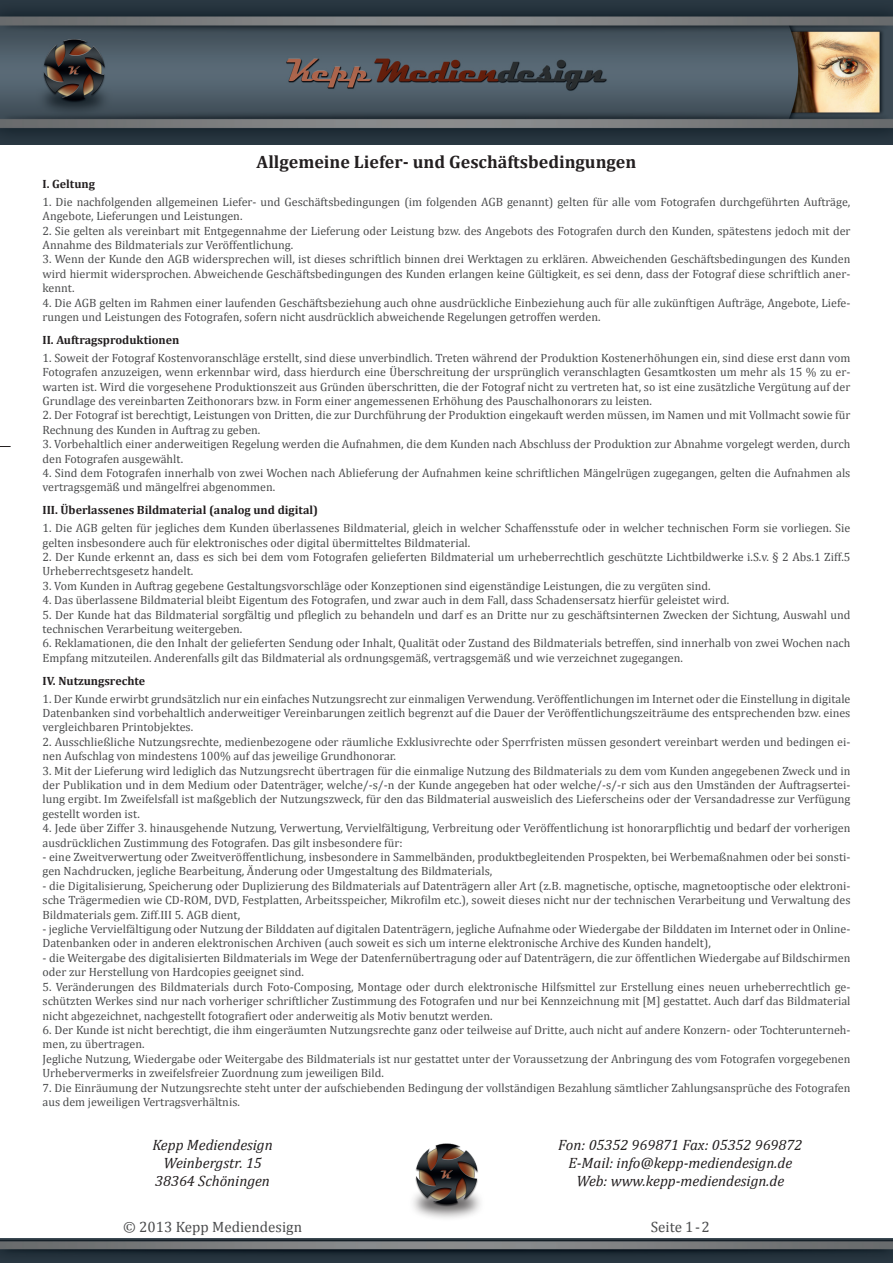
<style>
.page{position:relative;width:893px;height:1263px;background:#fff}
.page>*{position:absolute;margin:0;border:0;box-sizing:border-box;transform-origin:0 0}
.t1{font:700 18px "Cambria";color:#231f20}
.t2{font:italic 15px/18px "Cambria";color:#231f20;text-align:center}
.t3{font:15px "Cambria";color:#4b4c4d}
.t4{font:12px/14.4px "Cambria";color:#4b4c4d}
.t5{font:700 12px "Cambria";color:#231f20}
</style>
<div class="page">
<img style="left:413px;top:1143px;width:68px;height:76px">
<img style="left:0;top:0;width:893px;height:144px">
<img style="left:0;top:1238px;width:893px;height:25px">
<h1 class="t1" style="left:257px;top:151px;width:381px">Allgemeine Liefer- und Geschäftsbedingungen</h1>
<p class="t5" style="left:43px;top:176px;width:54px">I. Geltung</p>
<p class="t4" style="left:43px;top:194px;width:809px">1. Die nachfolgenden allgemeinen Liefer- und Geschäftsbedingungen (im folgenden AGB genannt) gelten für alle vom Fotografen durchgeführten Aufträge,<br>Angebote, Lieferungen und Leistungen.</p>
<p class="t4" style="left:43px;top:223px;width:809px">2. Sie gelten als vereinbart mit Entgegennahme der Lieferung oder Leistung bzw. des Angebots des Fotografen durch den Kunden, spätestens jedoch mit der<br>Annahme des Bildmaterials zur Veröffentlichung.</p>
<p class="t4" style="left:43px;top:252px;width:809px;text-align:justify">3. Wenn der Kunde den AGB widersprechen will, ist dieses schriftlich binnen drei Werktagen zu erklären. Abweichenden Geschäftsbedingungen des Kunden wird hiermit widersprochen. Abweichende Geschäftsbedingungen des Kunden erlangen keine Gültigkeit, es sei denn, dass der Fotograf diese schriftlich aner&shy;kennt.</p>
<p class="t4" style="left:43px;top:295px;width:809px">4. Die AGB gelten im Rahmen einer laufenden Geschäftsbeziehung auch ohne ausdrückliche Einbeziehung auch für alle zukünftigen Aufträge, Angebote, Liefe&shy;rungen und Leistungen des Fotografen, sofern nicht ausdrücklich abweichende Regelungen getroffen werden.</p>
<p class="t5" style="left:43px;top:332px;width:138px">II. Auftragsproduktionen</p>
<p class="t4" style="left:43px;top:350px;width:809px;text-align:justify">1. Soweit der Fotograf Kostenvoranschläge erstellt, sind diese unverbindlich. Treten während der Produktion Kostenerhöhungen ein, sind diese erst dann vom Fotografen anzuzeigen, wenn erkennbar wird, dass hierdurch eine Überschreitung der ursprünglich veranschlagten Gesamtkosten um mehr als 15 % zu er&shy;warten ist. Wird die vorgesehene Produktionszeit aus Gründen überschritten, die der Fotograf nicht zu vertreten hat, so ist eine zusätzliche Vergütung auf der Grundlage des vereinbarten Zeithonorars bzw. in Form einer angemessenen Erhöhung des Pauschalhonorars zu leisten.</p>
<p class="t4" style="left:43px;top:408px;width:809px">2. Der Fotograf ist berechtigt, Leistungen von Dritten, die zur Durchführung der Produktion eingekauft werden müssen, im Namen und mit Vollmacht sowie für<br>Rechnung des Kunden in Auftrag zu geben.</p>
<p class="t4" style="left:43px;top:437px;width:809px">3. Vorbehaltlich einer anderweitigen Regelung werden die Aufnahmen, die dem Kunden nach Abschluss der Produktion zur Abnahme vorgelegt werden, durch den Fotografen ausgewählt.</p>
<p class="t4" style="left:43px;top:466px;width:809px">4. Sind dem Fotografen innerhalb von zwei Wochen nach Ablieferung der Aufnahmen keine schriftlichen Mängelrügen zugegangen, gelten die Aufnahmen als vertragsgemäß und mängelfrei abgenommen.</p>
<p class="t5" style="left:43px;top:503px;width:277px">III. Überlassenes Bildmaterial (analog und digital)</p>
<p class="t4" style="left:43px;top:521px;width:809px">1. Die AGB gelten für jegliches dem Kunden überlassenes Bildmaterial, gleich in welcher Schaffensstufe oder in welcher technischen Form sie vorliegen. Sie gelten insbesondere auch für elektronisches oder digital übermitteltes Bildmaterial.</p>
<p class="t4" style="left:43px;top:550px;width:809px">2. Der Kunde erkennt an, dass es sich bei dem vom Fotografen gelieferten Bildmaterial um urheberrechtlich geschützte Lichtbildwerke i.S.v. § 2 Abs.1 Ziff.5<br>Urheberrechtsgesetz handelt.</p>
<p class="t4" style="left:43px;top:578px;width:670px">3. Vom Kunden in Auftrag gegebene Gestaltungsvorschläge oder Konzeptionen sind eigenständige Leistungen, die zu vergüten sind.</p>
<p class="t4" style="left:43px;top:593px;width:688px">4. Das überlassene Bildmaterial bleibt Eigentum des Fotografen, und zwar auch in dem Fall, dass Schadensersatz hierfür geleistet wird.</p>
<p class="t4" style="left:43px;top:607px;width:809px">5. Der Kunde hat das Bildmaterial sorgfältig und pfleglich zu behandeln und darf es an Dritte nur zu geschäftsinternen Zwecken der Sichtung, Auswahl und technischen Verarbeitung weitergeben.</p>
<p class="t4" style="left:43px;top:636px;width:809px">6. Reklamationen, die den Inhalt der gelieferten Sendung oder Inhalt, Qualität oder Zustand des Bildmaterials betreffen, sind innerhalb von zwei Wochen nach<br>Empfang mitzuteilen. Anderenfalls gilt das Bildmaterial als ordnungsgemäß, vertragsgemäß und wie verzeichnet zugegangen.</p>
<p class="t5" style="left:43px;top:673px;width:104px">IV. Nutzungsrechte</p>
<p class="t4" style="left:43px;top:691px;width:809px;text-align:justify">1. Der Kunde erwirbt grundsätzlich nur ein einfaches Nutzungsrecht zur einmaligen Verwendung. Veröffentlichungen im Internet oder die Einstellung in digitale Datenbanken sind vorbehaltlich anderweitiger Vereinbarungen zeitlich begrenzt auf die Dauer der Veröffentlichungszeiträume des entsprechenden bzw. eines vergleichbaren Printobjektes.</p>
<p class="t4" style="left:43px;top:734px;width:809px">2. Ausschließliche Nutzungsrechte, medienbezogene oder räumliche Exklusivrechte oder Sperrfristen müssen gesondert vereinbart werden und bedingen ei&shy;nen Aufschlag von mindestens 100% auf das jeweilige Grundhonorar.</p>
<p class="t4" style="left:43px;top:763px;width:809px;text-align:justify">3. Mit der Lieferung wird lediglich das Nutzungsrecht übertragen für die einmalige Nutzung des Bildmaterials zu dem vom Kunden angegebenen Zweck und in der Publikation und in dem Medium oder Datenträger, welche/-s/-n der Kunde angegeben hat oder welche/-s/-r sich aus den Umständen der Auftragsertei&shy;lung ergibt. Im Zweifelsfall ist maßgeblich der Nutzungszweck, für den das Bildmaterial ausweislich des Lieferscheins oder der Versandadresse zur Verfügung gestellt worden ist.</p>
<p class="t4" style="left:43px;top:821px;width:809px">4. Jede über Ziffer 3. hinausgehende Nutzung, Verwertung, Vervielfältigung, Verbreitung oder Veröffentlichung ist honorarpflichtig und bedarf der vorherigen ausdrücklichen Zustimmung des Fotografen. Das gilt insbesondere für:</p>
<p class="t4" style="left:43px;top:850px;width:809px">- eine Zweitverwertung oder Zweitveröffentlichung, insbesondere in Sammelbänden, produktbegleitenden Prospekten, bei Werbemaßnahmen oder bei sonsti&shy;gen Nachdrucken, jegliche Bearbeitung, Änderung oder Umgestaltung des Bildmaterials,</p>
<p class="t4" style="left:43px;top:878px;width:809px;text-align:justify">- die Digitalisierung, Speicherung oder Duplizierung des Bildmaterials auf Datenträgern aller Art (z.B. magnetische, optische, magnetooptische oder elektroni&shy;sche Trägermedien wie CD-ROM, DVD, Festplatten, Arbeitsspeicher, Mikrofilm etc.), soweit dieses nicht nur der technischen Verarbeitung und Verwaltung des Bildmaterials gem. Ziff.III 5. AGB dient,</p>
<p class="t4" style="left:43px;top:922px;width:809px">- jegliche Vervielfältigung oder Nutzung der Bilddaten auf digitalen Datenträgern, jegliche Aufnahme oder Wiedergabe der Bilddaten im Internet oder in Online-<br>Datenbanken oder in anderen elektronischen Archiven (auch soweit es sich um interne elektronische Archive des Kunden handelt),</p>
<p class="t4" style="left:43px;top:950px;width:809px">- die Weitergabe des digitalisierten Bildmaterials im Wege der Datenfernübertragung oder auf Datenträgern, die zur öffentlichen Wiedergabe auf Bildschirmen oder zur Herstellung von Hardcopies geeignet sind.</p>
<p class="t4" style="left:43px;top:979px;width:809px;text-align:justify">5. Veränderungen des Bildmaterials durch Foto-Composing, Montage oder durch elektronische Hilfsmittel zur Erstellung eines neuen urheberrechtlich ge&shy;schützten Werkes sind nur nach vorheriger schriftlicher Zustimmung des Fotografen und nur bei Kennzeichnung mit [M] gestattet. Auch darf das Bildmaterial nicht abgezeichnet, nachgestellt fotografiert oder anderweitig als Motiv benutzt werden.</p>
<p class="t4" style="left:43px;top:1022px;width:809px">6. Der Kunde ist nicht berechtigt, die ihm eingeräumten Nutzungsrechte ganz oder teilweise auf Dritte, auch nicht auf andere Konzern- oder Tochterunterneh&shy;men, zu übertragen.<br>Jegliche Nutzung, Wiedergabe oder Weitergabe des Bildmaterials ist nur gestattet unter der Voraussetzung der Anbringung des vom Fotografen vorgegebenen Urhebervermerks in zweifelsfreier Zuordnung zum jeweiligen Bild.</p>
<p class="t4" style="left:43px;top:1080px;width:809px">7. Die Einräumung der Nutzungsrechte steht unter der aufschiebenden Bedingung der vollständigen Bezahlung sämtlicher Zahlungsansprüche des Fotografen aus dem jeweiligen Vertragsverhältnis.</p>
<p class="t2" style="left:152px;top:1135px;width:122px">Kepp Mediendesign<br>Weinbergstr. 15<br>38364 Schöningen</p>
<p class="t2" style="left:558px;top:1135px;width:245px">Fon: 05352 969871 Fax: 05352 969872<br>E-Mail: info@kepp-mediendesign.de<br>Web: www.kepp-mediendesign.de</p>
<p class="t3" style="left:123px;top:1218px;width:180px">© 2013 Kepp Mediendesign</p>
<p class="t3" style="left:651px;top:1218px;width:61px">Seite 1-2</p>
</div>
